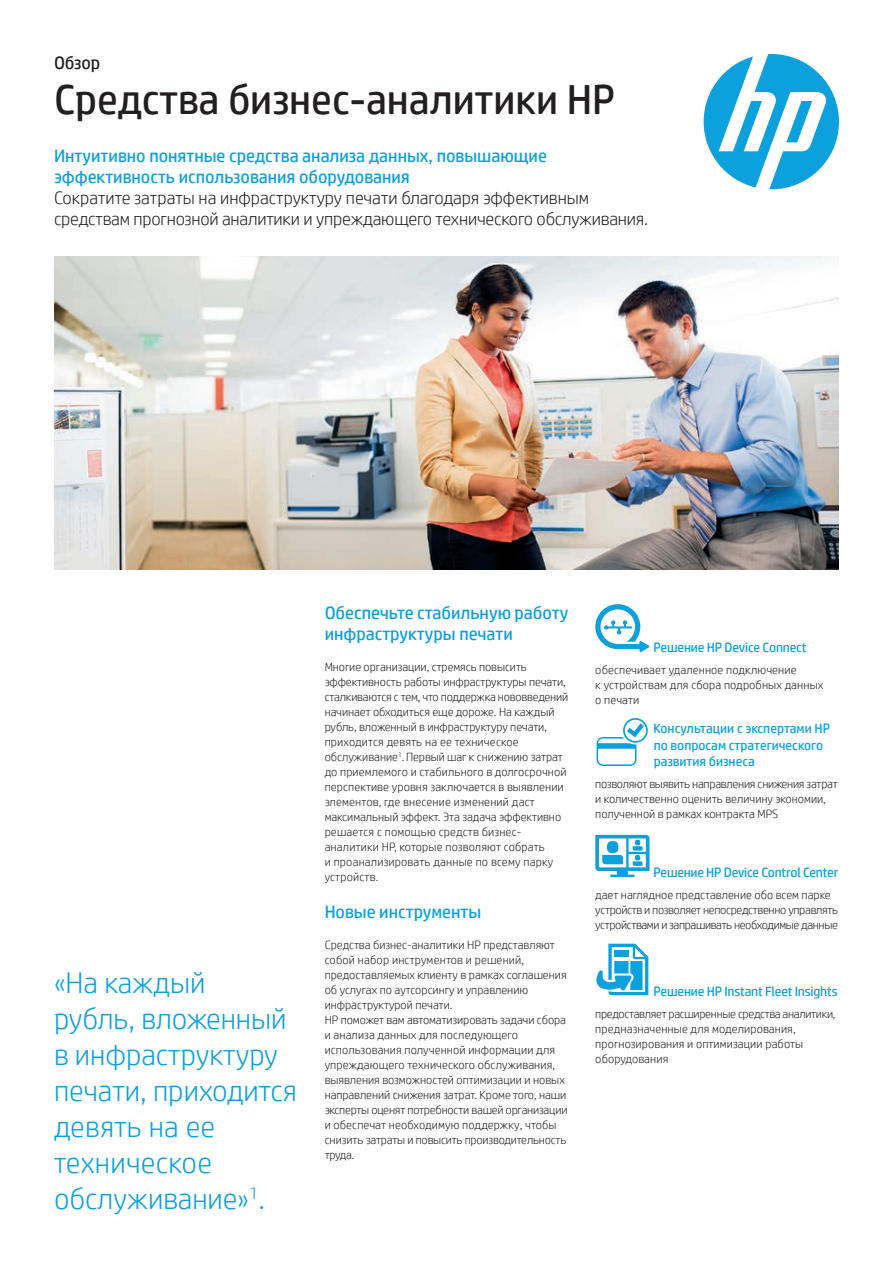
<style>
.page{position:relative;width:893px;height:1263px;background:#fff}
.page>*{position:absolute;margin:0;border:0;box-sizing:border-box;transform-origin:0 0}
.Headline_28_30{font:42px "HP Simplified";color:#231f20}
.Quote_20{font:300 30px/36px "HP Simplified";color:#0ca0dd}
.Intro_14_16{font:300 18px/21px "HP Simplified";letter-spacing:-.01em;color:#231f20}
.Subhead_no_space{font:18px/21px "HP Simplified";color:#0ca0dd}
.Subhead_13_15_regula{font:18px/21px "HP Simplified";color:#0ca0dd}
.Document_type_12_14{font:18px "HP Simplified";letter-spacing:-.005em;color:#231f20}
.Subhead_10_blue{font:13.5px/16.5px "HP Simplified";letter-spacing:-.015em;color:#0ca0dd}
.Body{font:300 12px/15px "HP Simplified";color:#231f20}
.Body_last_10_space_a{font:300 12px/15px "HP Simplified";color:#231f20}
.Body_no_space_after{font:300 12px/15px "HP Simplified";color:#231f20}
.Body_last_12_space_a{font:300 12px/15px "HP Simplified";letter-spacing:-.025em;color:#231f20}
</style>
<div class="page">
<img style="left:54px;top:256px;width:785px;height:313px">
<svg style="left:704px;top:54px;width:135px;height:135px"></svg>
<svg style="left:595px;top:604px;width:54px;height:48px"></svg>
<svg style="left:597px;top:718px;width:51px;height:48px"></svg>
<svg style="left:595px;top:835px;width:54px;height:42px"></svg>
<svg style="left:596px;top:944px;width:52px;height:51px"></svg>
<p class="Document_type_12_14" style="left:54px;top:51px;width:48px">Обзор</p>
<p class="Headline_28_30" style="left:54px;top:72px;width:563px">Средства бизнес-аналитики HP</p>
<p class="Subhead_no_space" style="left:54px;top:145px;width:494px">Интуитивно понятные средства анализа данных, повышающие эффективность использования оборудования</p>
<p class="Intro_14_16" style="left:54px;top:186px;width:596px">Сократите затраты на инфраструктуру печати благодаря эффективным средствам прогнозной аналитики и упреждающего технического обслуживания.</p>
<p class="Quote_20" style="left:54px;top:964px;width:244px">«На каждый<br>рубль, вложенный в инфраструктуру печати, приходится девять на ее техническое обслуживание»<sup>1</sup>.</p>
<p class="Subhead_13_15_regula" style="left:325px;top:602px;width:245px">Обеспечьте стабильную работу инфраструктуры печати</p>
<p class="Body" style="left:325px;top:659px;width:245px">Многие организации, стремясь повысить эффективность работы инфраструктуры печати, сталкиваются с тем, что поддержка нововведений начинает обходиться еще дороже. На каждый рубль, вложенный в инфраструктуру печати, приходится девять на ее техническое обслуживание<sup>1</sup>.Первый шаг к снижению затрат до приемлемого и стабильного в долгосрочной перспективе уровня заключается в выявлении элементов, где внесение изменений даст максимальный эффект. Эта задача эффективно решается с помощью средств бизнес&shy;аналитики HP, которые позволяют собрать<br>и проанализировать данные по всему парку устройств.</p>
<p class="Subhead_13_15_regula" style="left:325px;top:901px;width:158px">Новые инструменты</p>
<p class="Body_no_space_after" style="left:325px;top:937px;width:243px">Средства бизнес-аналитики HP представляют собой набор инструментов и решений, предоставляемых клиенту в рамках соглашения об услугах по аутсорсингу и управлению инфраструктурой печати.</p>
<p class="Body" style="left:325px;top:1012px;width:244px">HP поможет вам автоматизировать задачи сбора и анализа данных для последующего использования полученной информации для упреждающего технического обслуживания, выявления возможностей оптимизации и новых направлений снижения затрат. Кроме того, наши эксперты оценят потребности вашей организации и обеспечат необходимую поддержку, чтобы снизить затраты и повысить производительность труда.</p>
<p class="Subhead_10_blue" style="left:653px;top:639px;width:154px">Решение HP Device Connect</p>
<p class="Body_last_10_space_a" style="left:595px;top:662px;width:229px">обеспечивает удаленное подключение<br>к устройствам для сбора подробных данных о печати</p>
<p class="Subhead_10_blue" style="left:653px;top:720px;width:178px">Консультации с экспертами HP по вопросам стратегического развития бизнеса</p>
<p class="Body_last_10_space_a" style="left:595px;top:776px;width:244px">позволяют выявить направления снижения затрат и количественно оценить величину экономии, полученной в рамках контракта MPS</p>
<p class="Subhead_10_blue" style="left:653px;top:864px;width:186px">Решение HP Device Control Center</p>
<p class="Body_last_12_space_a" style="left:595px;top:887px;width:244px">дает наглядное представление обо всем парке устройств и позволяет непосредственно управлять устройствами и запрашивать необходимые данные</p>
<p class="Subhead_10_blue" style="left:653px;top:983px;width:186px">Решение HP Instant Fleet Insights</p>
<p class="Body_last_10_space_a" style="left:595px;top:1006px;width:242px">предоставляет расширенные средства аналитики, предназначенные для моделирования, прогнозирования и оптимизации работы оборудования</p>
</div>
